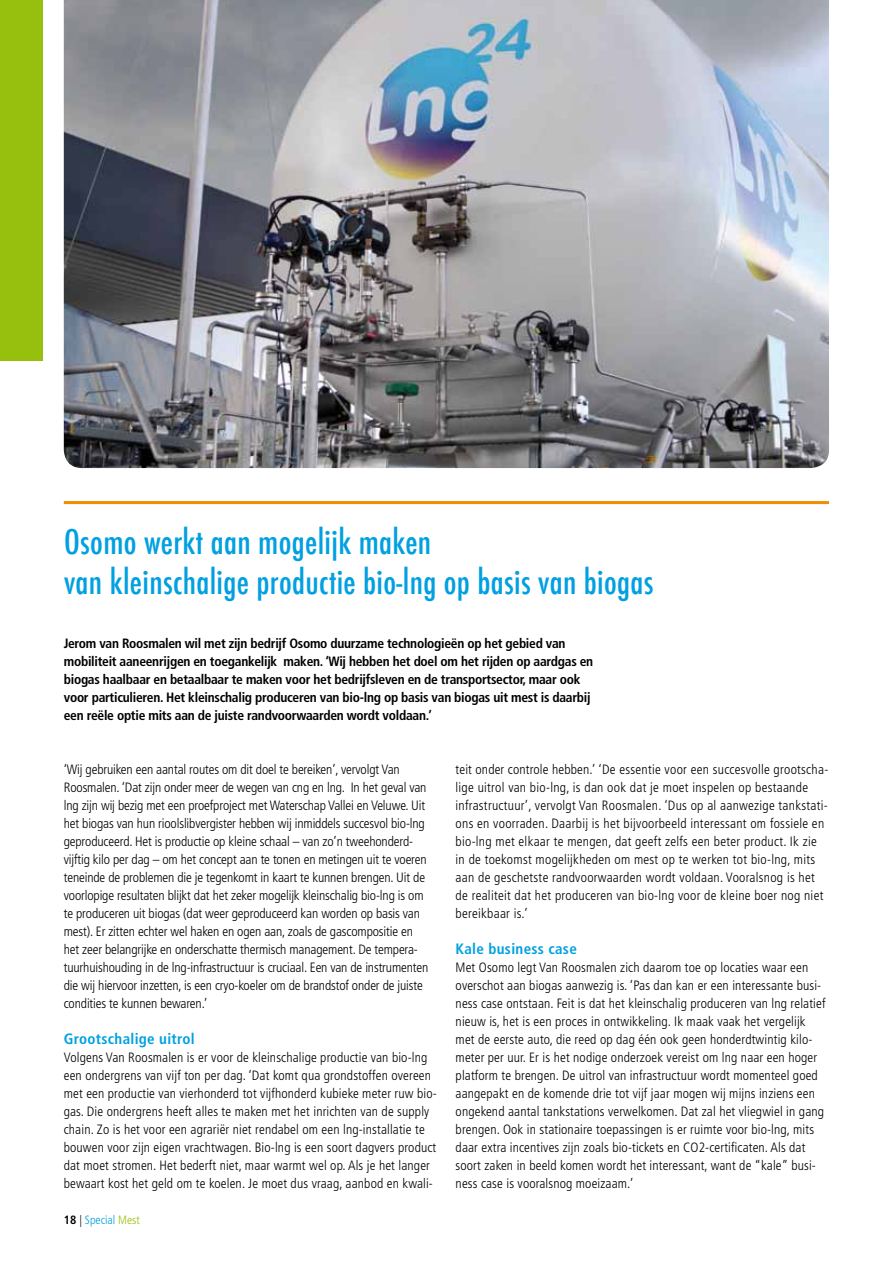
<style>
.page{position:relative;width:885px;height:1263px;background:#fff}
.page>*{position:absolute;margin:0;border:0;box-sizing:border-box;transform-origin:0 0}
.t1{font:500 condensed 33px/39.6px "Futura";letter-spacing:.01em;color:#00a0e1}
.t2{font:700 condensed 15px "Frutiger LT Std";letter-spacing:.02em;color:#00a0e1}
.t3{font:300 condensed 13.5px/18px "Frutiger LT Std";letter-spacing:.01em;color:#000}
.t4{font:300 condensed 13.5px/18px "Frutiger LT Std";letter-spacing:-.01em;color:#000}
.t5{font:700 condensed 13.5px/18px "Frutiger LT Std";letter-spacing:-.02em;color:#000}
.t6{font:300 condensed 12px "Frutiger LT Std";color:#00a0e1}
.s1{font-weight:700;color:#000}
.s2{color:#000}
.s3{color:#97bf0d}
</style>
<div class="page">
<div style="left:0;top:0;width:43px;height:360px;background:#97bf0d"></div>
<hr style="left:64px;top:501px;width:765px;height:3px;background:#f18e00">
<img style="left:64px;top:0;width:765px;height:468px">
<h1 class="t1" style="left:64px;top:523px;width:591px">Osomo werkt aan mogelijk maken<br>van kleinschalige productie bio-lng op basis van biogas</h1>
<p class="t5" style="left:64px;top:634px;width:531px">Jerom van Roosmalen wil met zijn bedrijf Osomo duurzame technologieën op het gebied van mobiliteit aaneenrijgen en toegankelijk maken. ‘Wij hebben het doel om het rijden op aardgas en biogas haalbaar en betaalbaar te maken voor het bedrijfsleven en de transportsector, maar ook voor particulieren. Het kleinschalig produceren van bio-lng op basis van biogas uit mest is daarbij een reële optie mits aan de juiste randvoorwaarden wordt voldaan.’</p>
<p class="t4" style="left:64px;top:761px;width:366px">‘Wij gebruiken een aantal routes om dit doel te bereiken’, vervolgt Van Roosmalen. ‘Dat zijn onder meer de wegen van cng en lng. In het geval van lng zijn wij bezig met een proefproject met Waterschap Vallei en Veluwe. Uit het biogas van hun rioolslibvergister hebben wij inmiddels succesvol bio-lng geproduceerd. Het is productie op kleine schaal – van zo’n tweehonderd&shy;vijftig kilo per dag – om het concept aan te tonen en metingen uit te voeren teneinde de problemen die je tegenkomt in kaart te kunnen brengen. Uit de voorlopige resultaten blijkt dat het zeker mogelijk kleinschalig bio-lng is om te produceren uit biogas (dat weer geproduceerd kan worden op basis van mest). Er zitten echter wel haken en ogen aan, zoals de gascompositie en het zeer belangrijke en onderschatte thermisch management. De tempera&shy;tuurhuishouding in de lng-infrastructuur is cruciaal. Een van de instrumenten die wij hiervoor inzetten, is een cryo-koeler om de brandstof onder de juiste condities te kunnen bewaren.’</p>
<p class="t2" style="left:64px;top:1030px;width:133px">Grootschalige uitrol</p>
<p class="t3" style="left:64px;top:1049px;width:374px">Volgens Van Roosmalen is er voor de kleinschalige productie van bio-lng een ondergrens van vijf ton per dag. ‘Dat komt qua grondstoffen overeen met een productie van vierhonderd tot vijfhonderd kubieke meter ruw bio&shy;gas. Die ondergrens heeft alles te maken met het inrichten van de supply chain. Zo is het voor een agrariër niet rendabel om een lng-installatie te bouwen voor zijn eigen vrachtwagen. Bio-lng is een soort dagvers product dat moet stromen. Het bederft niet, maar warmt wel op. Als je het langer bewaart kost het geld om te koelen. Je moet dus vraag, aanbod en kwali-</p>
<p class="t6" style="left:64px;top:1213px;width:78px"><span class="s1">18</span> <span class="s2">|</span> Special <span class="s3">Mest</span></p>
<p class="t3" style="left:455px;top:760px;width:374px">teit onder controle hebben.’ ‘De essentie voor een succesvolle grootscha&shy;lige uitrol van bio-lng, is dan ook dat je moet inspelen op bestaande infrastructuur’, vervolgt Van Roosmalen. ‘Dus op al aanwezige tankstati&shy;ons en voorraden. Daarbij is het bijvoorbeeld interessant om fossiele en bio-lng met elkaar te mengen, dat geeft zelfs een beter product. Ik zie in de toekomst mogelijkheden om mest op te werken tot bio-lng, mits aan de geschetste randvoorwaarden wordt voldaan. Vooralsnog is het de realiteit dat het produceren van bio-lng voor de kleine boer nog niet bereikbaar is.’</p>
<p class="t2" style="left:455px;top:940px;width:123px">Kale business case</p>
<p class="t3" style="left:455px;top:959px;width:371px">Met Osomo legt Van Roosmalen zich daarom toe op locaties waar een overschot aan biogas aanwezig is. ‘Pas dan kan er een interessante busi&shy;ness case ontstaan. Feit is dat het kleinschalig produceren van lng relatief nieuw is, het is een proces in ontwikkeling. Ik maak vaak het vergelijk met de eerste auto, die reed op dag één ook geen honderdtwintig kilo&shy;meter per uur. Er is het nodige onderzoek vereist om lng naar een hoger platform te brengen. De uitrol van infrastructuur wordt momenteel goed aangepakt en de komende drie tot vijf jaar mogen wij mijns inziens een ongekend aantal tankstations verwelkomen. Dat zal het vliegwiel in gang brengen. Ook in stationaire toepassingen is er ruimte voor bio-lng, mits daar extra incentives zijn zoals bio-tickets en CO2-certificaten. Als dat soort zaken in beeld komen wordt het interessant, want de “kale” busi&shy;ness case is vooralsnog moeizaam.’</p>
</div>
